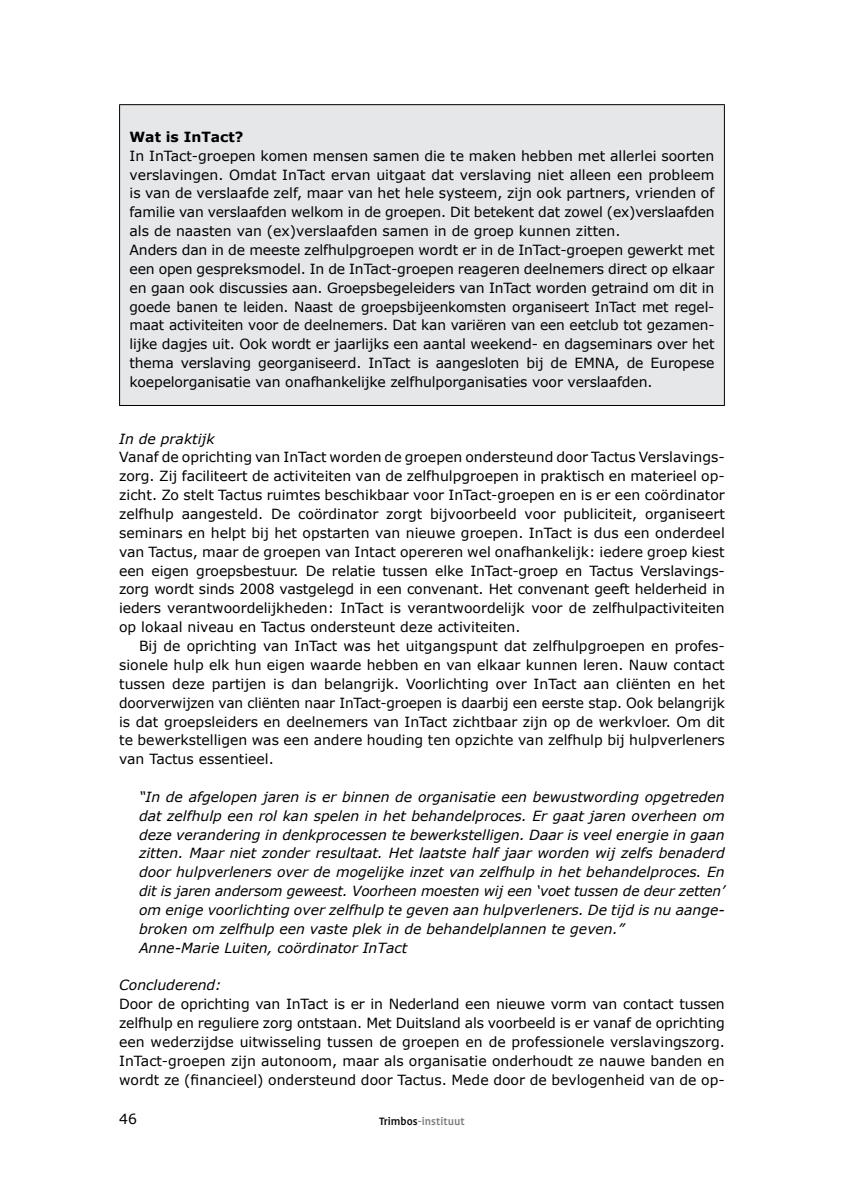
<style>
.page{position:relative;width:844px;height:1191px;background:#fff}
.page>*{position:absolute;margin:0;border:0;box-sizing:border-box;transform-origin:0 0}
.t1{font:14px/18.9px "Verdana";color:#000}
.t2{font:italic 14px/18.9px "Verdana";color:#000}
.t3{font:700 14px "Verdana";color:#000}
.t4{font:500 12.25px "Profile";color:#77787b}
.s1{color:#000}
</style>
<div class="page">
<div style="left:119px;top:105px;width:605px;height:300px;background:#e6e7e8"></div>
<hr style="left:119px;top:104px;width:605px;height:1px;background:#000">
<hr style="left:119px;top:105px;width:1px;height:300px;background:#000">
<hr style="left:723px;top:105px;width:1px;height:300px;background:#000">
<hr style="left:119px;top:405px;width:605px;height:1px;background:#000">
<p class="t3" style="left:129px;top:128px;width:115px">Wat is InTact?</p>
<p class="t1" style="left:129px;top:146px;width:586px">In InTact-groepen komen mensen samen die te maken hebben met allerlei soorten verslavingen. Omdat InTact ervan uitgaat dat verslaving niet alleen een probleem is van de verslaafde zelf, maar van het hele systeem, zijn ook partners, vrienden of familie van verslaafden welkom in de groepen. Dit betekent dat zowel (ex)verslaafden als de naasten van (ex)verslaafden samen in de groep kunnen zitten.<br>Anders dan in de meeste zelfhulpgroepen wordt er in de InTact-groepen gewerkt met een open gespreksmodel. In de InTact-groepen reageren deelnemers direct op elkaar en gaan ook discussies aan. Groepsbegeleiders van InTact worden getraind om dit in goede banen te leiden. Naast de groepsbijeenkomsten organiseert InTact met regel&shy;maat activiteiten voor de deelnemers. Dat kan variëren van een eetclub tot gezamen&shy;lijke dagjes uit. Ook wordt er jaarlijks een aantal weekend- en dagseminars over het thema verslaving georganiseerd. InTact is aangesloten bij de EMNA, de Europese koepelorganisatie van onafhankelijke zelfhulporganisaties voor verslaafden.</p>
<p class="t2" style="left:119px;top:429px;width:97px">In de praktijk</p>
<p class="t1" style="left:119px;top:448px;width:607px">Vanaf de oprichting van InTact worden de groepen ondersteund door Tactus Verslavings&shy;zorg. Zij faciliteert de activiteiten van de zelfhulpgroepen in praktisch en materieel op&shy;zicht. Zo stelt Tactus ruimtes beschikbaar voor InTact-groepen en is er een coördinator zelfhulp aangesteld. De coördinator zorgt bijvoorbeeld voor publiciteit, organiseert seminars en helpt bij het opstarten van nieuwe groepen. InTact is dus een onderdeel van Tactus, maar de groepen van Intact opereren wel onafhankelijk: iedere groep kiest een eigen groepsbestuur. De relatie tussen elke InTact-groep en Tactus Verslavings&shy;zorg wordt sinds 2008 vastgelegd in een convenant. Het convenant geeft helderheid in ieders verantwoordelijkheden: InTact is verantwoordelijk voor de zelfhulpactiviteiten op lokaal niveau en Tactus ondersteunt deze activiteiten.</p>
<p class="t1" style="left:119px;top:636px;width:607px;text-align:justify;text-indent:20px">Bij de oprichting van InTact was het uitgangspunt dat zelfhulpgroepen en profes&shy;sionele hulp elk hun eigen waarde hebben en van elkaar kunnen leren. Nauw contact tussen deze partijen is dan belangrijk. Voorlichting over InTact aan cliënten en het doorverwijzen van cliënten naar InTact-groepen is daarbij een eerste stap. Ook belangrijk is dat groepsleiders en deelnemers van InTact zichtbaar zijn op de werkvloer. Om dit te bewerkstelligen was een andere houding ten opzichte van zelfhulp bij hulpverleners van Tactus essentieel.</p>
<p class="t2" style="left:139px;top:787px;width:587px">“In de afgelopen jaren is er binnen de organisatie een bewustwording opgetreden dat zelfhulp een rol kan spelen in het behandelproces. Er gaat jaren overheen om deze verandering in denkprocessen te bewerkstelligen. Daar is veel energie in gaan zitten. Maar niet zonder resultaat. Het laatste half jaar worden wij zelfs benaderd door hulpverleners over de mogelijke inzet van zelfhulp in het behandelproces. En dit is jaren andersom geweest. Voorheen moesten wij een ‘voet tussen de deur zetten’ om enige voorlichting over zelfhulp te geven aan hulpverleners. De tijd is nu aange&shy;broken om zelfhulp een vaste plek in de behandelplannen te geven.”<br>Anne-Marie Luiten, coördinator InTact</p>
<p class="t2" style="left:119px;top:976px;width:104px">Concluderend:</p>
<p class="t1" style="left:119px;top:995px;width:607px;text-align:justify">Door de oprichting van InTact is er in Nederland een nieuwe vorm van contact tussen zelfhulp en reguliere zorg ontstaan. Met Duitsland als voorbeeld is er vanaf de oprichting een wederzijdse uitwisseling tussen de groepen en de professionele verslavingszorg.<br>InTact-groepen zijn autonoom, maar als organisatie onderhoudt ze nauwe banden en wordt ze (financieel) ondersteund door Tactus. Mede door de bevlogenheid van de op-</p>
<p class="t1" style="left:119px;top:1110px;width:19px">46</p>
<p class="t4" style="left:379px;top:1114px;width:87px"><span class="s1">Trimbos</span>-instituut</p>
</div>
